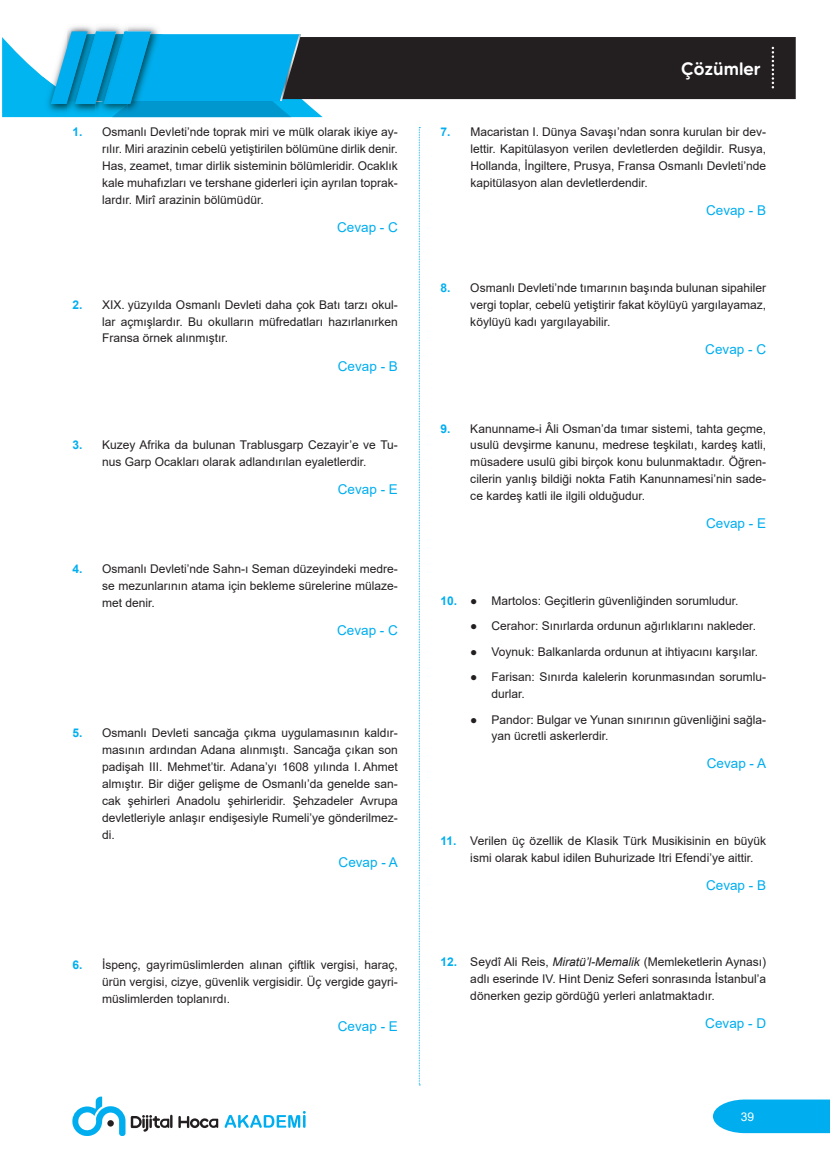
<style>
.page{position:relative;width:830px;height:1170px;background:#fff}
.page>*{position:absolute;margin:0;border:0;box-sizing:border-box;transform-origin:0 0}
.t1{font:500 18px "MADE Tommy Soft";color:#fff}
.CEVAP{font:13.5px "Arial";color:#00aeef}
.t2{font:12px/17px "Arial";color:#231f20;text-align:justify}
.t3{font:12px "Arial";color:#fff}
.s1{font-weight:700;color:#00aeef}
.s2{font-style:italic}
</style>
<div class="page">
<svg style="left:713px;top:1099px;width:116px;height:33px;background:#11b3f0"></svg>
<svg style="left:72px;top:1096px;width:53px;height:39px"></svg>
<svg style="left:107px;top:1119px;width:7px;height:7px"></svg>
<svg style="left:224px;top:1111px;width:81px;height:16px"></svg>
<svg style="left:178px;top:1116px;width:40px;height:12px"></svg>
<svg style="left:131px;top:1114px;width:41px;height:17px"></svg>
<svg style="left:418px;top:127px;width:2px;height:958px"></svg>
<div style="left:322px;top:37px;width:473px;height:62px;background:#231f20"></div>
<svg style="left:2px;top:26px;width:320px;height:91px;background:#2babda"></svg>
<svg style="left:771px;top:47px;width:2px;height:41px"></svg>
<p class="t2" style="left:102px;top:124px;width:297px;text-indent:-30px"><span class="s1">1.</span> Osmanlı Devleti’nde toprak miri ve mülk olarak ikiye ay&shy;rılır. Miri arazinin cebelü yetiştirilen bölümüne dirlik denir.<br>Has, zeamet, tımar dirlik sisteminin bölümleridir. Ocaklık kale muhafızları ve tershane giderleri için ayrılan toprak&shy;lardır. Mirî arazinin bölümüdür.</p>
<p class="CEVAP" style="left:337px;top:218px;width:62px">Cevap - C</p>
<p class="t2" style="left:102px;top:296px;width:297px;text-indent:-30px"><span class="s1">2.</span> XIX. yüzyılda Osmanlı Devleti daha çok Batı tarzı okul&shy;lar açmışlardır. Bu okulların müfredatları hazırlanırken Fransa örnek alınmıştır.</p>
<p class="CEVAP" style="left:338px;top:356px;width:62px">Cevap - B</p>
<p class="t2" style="left:72px;top:436px;width:327px;text-align:center"><span class="s1">3.</span> Kuzey Afrika da bulunan Trablusgarp Cezayir’e ve Tu&shy;nus Garp Ocakları olarak adlandırılan eyaletlerdir.</p>
<p class="CEVAP" style="left:338px;top:480px;width:62px">Cevap - E</p>
<p class="t2" style="left:102px;top:560px;width:297px;text-indent:-30px"><span class="s1">4.</span> Osmanlı Devleti’nde Sahn-ı Seman düzeyindeki medre&shy;se mezunlarının atama için bekleme sürelerine mülaze&shy;met denir.</p>
<p class="CEVAP" style="left:337px;top:621px;width:62px">Cevap - C</p>
<p class="t2" style="left:102px;top:724px;width:297px;text-indent:-30px"><span class="s1">5.</span> Osmanlı Devleti sancağa çıkma uygulamasının kaldır&shy;masının ardından Adana alınmıştı. Sancağa çıkan son padişah III. Mehmet’tir. Adana’yı 1608 yılında I. Ahmet almıştır. Bir diğer gelişme de Osmanlı’da genelde san&shy;cak şehirleri Anadolu şehirleridir. Şehzadeler Avrupa devletleriyle anlaşır endişesiyle Rumeli’ye gönderilmez&shy;di.</p>
<p class="CEVAP" style="left:338px;top:852px;width:61px">Cevap - A</p>
<p class="t2" style="left:102px;top:955px;width:297px;text-indent:-30px"><span class="s1">6.</span> İspenç, gayrimüslimlerden alınan çiftlik vergisi, haraç, ürün vergisi, cizye, güvenlik vergisidir. Üç vergide gayri&shy;müslimlerden toplanırdı.</p>
<p class="CEVAP" style="left:338px;top:1016px;width:62px">Cevap - E</p>
<h1 class="t1" style="left:680px;top:57px;width:81px">Çözümler</h1>
<p class="t2" style="left:470px;top:124px;width:297px;text-indent:-30px"><span class="s1">7.</span> Macaristan I. Dünya Savaşı’ndan sonra kurulan bir dev&shy;lettir. Kapitülasyon verilen devletlerden değildir. Rusya, Hollanda, İngiltere, Prusya, Fransa Osmanlı Devleti’nde kapitülasyon alan devletlerdendir.</p>
<p class="CEVAP" style="left:705px;top:201px;width:62px">Cevap - B</p>
<p class="t2" style="left:470px;top:279px;width:297px;text-indent:-30px"><span class="s1">8.</span> Osmanlı Devleti’nde tımarının başında bulunan sipahiler vergi toplar, cebelü yetiştirir fakat köylüyü yargılayamaz, köylüyü kadı yargılayabilir.</p>
<p class="CEVAP" style="left:705px;top:339px;width:62px">Cevap - C</p>
<p class="t2" style="left:470px;top:419px;width:297px;text-indent:-30px"><span class="s1">9.</span> Kanunname-i Âli Osman’da tımar sistemi, tahta geçme, usulü devşirme kanunu, medrese teşkilatı, kardeş katli, müsadere usulü gibi birçok konu bulunmaktadır. Öğren&shy;cilerin yanlış bildiği nokta Fatih Kanunnamesi’nin sade&shy;ce kardeş katli ile ilgili olduğudur.</p>
<p class="CEVAP" style="left:705px;top:514px;width:62px">Cevap - E</p>
<p class="t2" style="left:440px;top:592px;width:299px"><span class="s1">10.</span> ● Martolos: Geçitlerin güvenliğinden sorumludur.</p>
<p class="t2" style="left:470px;top:617px;width:287px">● Cerahor: Sınırlarda ordunun ağırlıklarını nakleder.</p>
<p class="t2" style="left:470px;top:642px;width:289px">● Voynuk: Balkanlarda ordunun at ihtiyacını karşılar.</p>
<p class="t2" style="left:491px;top:668px;width:276px;text-indent:-21px">● Farisan: Sınırda kalelerin korunmasından sorumlu&shy;durlar.</p>
<p class="t2" style="left:491px;top:710px;width:276px;text-indent:-21px">● Pandor: Bulgar ve Yunan sınırının güvenliğini sağla&shy;yan ücretli askerlerdir.</p>
<p class="CEVAP" style="left:706px;top:754px;width:61px">Cevap - A</p>
<p class="t2" style="left:470px;top:832px;width:297px;text-indent:-30px"><span class="s1">11.</span> Verilen üç özellik de Klasik Türk Musikisinin en büyük ismi olarak kabul idilen Buhurizade Itri Efendi’ye aittir.</p>
<p class="CEVAP" style="left:705px;top:875px;width:62px">Cevap - B</p>
<p class="t2" style="left:470px;top:953px;width:297px;text-indent:-30px"><span class="s1">12.</span> Seydî Ali Reis, <span class="s2">Miratü’l-Memalik</span> (Memleketlerin Aynası) adlı eserinde IV. Hint Deniz Seferi sonrasında İstanbul’a dönerken gezip gördüğü yerleri anlatmaktadır.</p>
<p class="CEVAP" style="left:705px;top:1013px;width:62px">Cevap - D</p>
<p class="t3" style="left:740px;top:1108px;width:15px">39</p>
</div>
